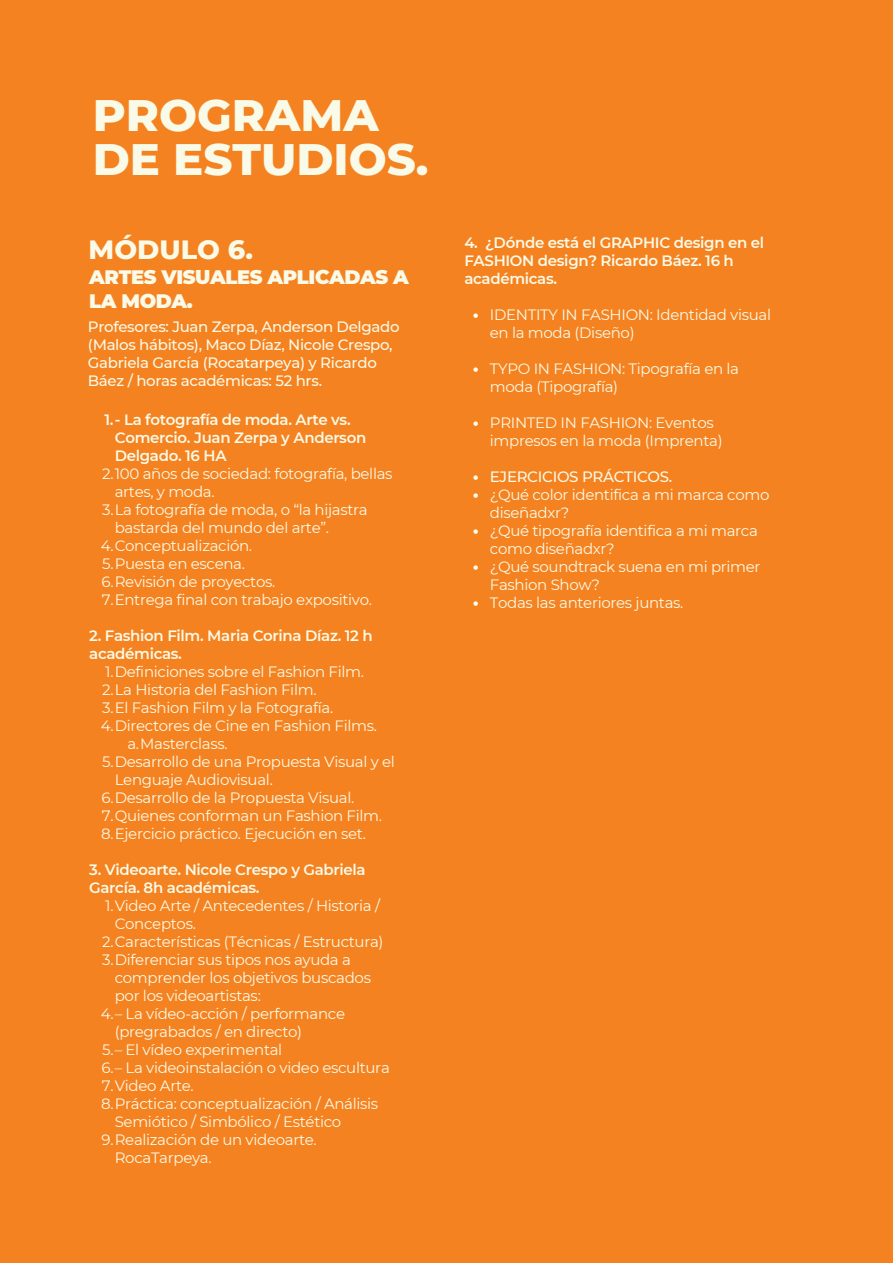
<style>
.page{position:relative;width:893px;height:1264px;background:#fff}
.page>*{position:absolute;margin:0;border:0;box-sizing:border-box;transform-origin:0 0}
.t1{font:800 45px/43.8px "Montserrat";color:#f9fae7}
.t2{font:800 27px "Montserrat";color:#f9fae7}
.t3{font:900 19.5px/23.5px "Montserrat";letter-spacing:-.02em;color:#f9fae7}
.t4{font:15px/18px "Montserrat";letter-spacing:-.02em;color:#f9fae7}
.t5{font:600 15px/18px "Montserrat";letter-spacing:-.02em;color:#f9fae7}
.t6{font:500 15px/18px "Montserrat";letter-spacing:-.02em;color:#f9fae7}
</style>
<div class="page">
<div style="left:0;top:0;width:892px;height:1262px;background:#f58220"></div>
<svg style="left:473px;top:313px;width:5px;height:5px"></svg>
<svg style="left:473px;top:367px;width:5px;height:5px"></svg>
<svg style="left:473px;top:421px;width:5px;height:5px"></svg>
<svg style="left:473px;top:475px;width:5px;height:5px"></svg>
<svg style="left:473px;top:493px;width:5px;height:5px"></svg>
<svg style="left:473px;top:529px;width:5px;height:5px"></svg>
<svg style="left:473px;top:565px;width:5px;height:5px"></svg>
<svg style="left:473px;top:601px;width:5px;height:5px"></svg>
<p class="t1" style="left:93px;top:93px;width:337px">PROGRAMA<br>DE ESTUDIOS.</p>
<p class="t2" style="left:89px;top:233px;width:166px">MÓDULO 6.</p>
<p class="t3" style="left:89px;top:265px;width:321px">ARTES VISUALES APLICADAS A<br>LA MODA.</p>
<p class="t6" style="left:88px;top:318px;width:313px">Profesores: Juan Zerpa, Anderson Delgado (Malos hábitos), Maco Díaz, Nicole Crespo, Gabriela García (Rocatarpeya) y Ricardo Báez / horas académicas: 52 hrs.</p>
<p class="t4" style="left:490px;top:306px;width:283px">IDENTITY IN FASHION: Identidad visual en la moda (Diseño)</p>
<p class="t5" style="left:464px;top:234px;width:301px">4. ¿Dónde está el GRAPHIC design en el<br>FASHION design? Ricardo Báez. 16 h académicas.</p>
<p class="t4" style="left:490px;top:360px;width:251px">TYPO IN FASHION: Tipografía en la moda (Tipografía)</p>
<p class="t4" style="left:490px;top:414px;width:234px">PRINTED IN FASHION: Eventos impresos en la moda (Imprenta)</p>
<p class="t6" style="left:490px;top:468px;width:184px">EJERCICIOS PRÁCTICOS.</p>
<p class="t4" style="left:490px;top:485px;width:281px">¿Qué color identifica a mi marca como diseñadxr?</p>
<p class="t4" style="left:490px;top:521px;width:269px">¿Qué tipografía identifica a mi marca como diseñadxr?</p>
<p class="t4" style="left:490px;top:557px;width:272px">¿Qué soundtrack suena en mi primer<br>Fashion Show?</p>
<p class="t4" style="left:490px;top:593px;width:195px">Todas las anteriores juntas.</p>
<p class="t5" style="left:115px;top:410px;width:253px;text-indent:-10px">1.- La fotografía de moda. Arte vs.<br>Comercio. Juan Zerpa y Anderson<br>Delgado. 16 HA</p>
<p class="t4" style="left:115px;top:464px;width:279px;text-indent:-13px">2.100 años de sociedad: fotografía, bellas artes, y moda.</p>
<p class="t4" style="left:115px;top:500px;width:254px;text-indent:-12px">3.La fotografía de moda, o “la hijastra bastarda del mundo del arte”.</p>
<p class="t4" style="left:101px;top:536px;width:153px">4.Conceptualización.</p>
<p class="t4" style="left:102px;top:554px;width:144px">5.Puesta en escena.</p>
<p class="t4" style="left:102px;top:572px;width:175px">6.Revisión de proyectos.</p>
<p class="t4" style="left:102px;top:590px;width:271px">7.Entrega final con trabajo expositivo.</p>
<p class="t5" style="left:89px;top:626px;width:285px">2. Fashion Film. Maria Corina Díaz. 12 h académicas.</p>
<p class="t4" style="left:105px;top:662px;width:260px">1.Definiciones sobre el Fashion Film.</p>
<p class="t4" style="left:102px;top:680px;width:216px">2.La Historia del Fashion Film.</p>
<p class="t4" style="left:102px;top:698px;width:232px">3.El Fashion Film y la Fotografía.</p>
<p class="t4" style="left:101px;top:716px;width:277px">4.Directores de Cine en Fashion Films.</p>
<p class="t4" style="left:127px;top:734px;width:102px">a.Masterclass.</p>
<p class="t4" style="left:115px;top:752px;width:281px;text-indent:-12px">5.Desarrollo de una Propuesta Visual y el<br>Lenguaje Audiovisual.</p>
<p class="t4" style="left:102px;top:788px;width:254px">6.Desarrollo de la Propuesta Visual.</p>
<p class="t4" style="left:102px;top:806px;width:281px">7.Quienes conforman un Fashion Film.</p>
<p class="t4" style="left:101px;top:824px;width:266px">8.Ejercicio práctico. Ejecución en set.</p>
<p class="t5" style="left:89px;top:860px;width:278px">3. Videoarte. Nicole Crespo y Gabriela<br>García. 8h académicas.</p>
<p class="t4" style="left:115px;top:896px;width:267px;text-indent:-9px">1.Video Arte / Antecedentes / Historia /<br>Conceptos.</p>
<p class="t4" style="left:102px;top:932px;width:283px">2.Características (Técnicas / Estructura)</p>
<p class="t4" style="left:115px;top:950px;width:258px;text-indent:-12px">3.Diferenciar sus tipos nos ayuda a comprender los objetivos buscados por los videoartistas:</p>
<p class="t4" style="left:115px;top:1004px;width:232px;text-indent:-14px">4.– La vídeo-acción / performance (pregrabados / en directo)</p>
<p class="t4" style="left:102px;top:1040px;width:181px">5.– El vídeo experimental</p>
<p class="t4" style="left:102px;top:1058px;width:290px">6.– La videoinstalación o video escultura</p>
<p class="t4" style="left:102px;top:1076px;width:93px">7.Video Arte.</p>
<p class="t4" style="left:115px;top:1094px;width:265px;text-indent:-14px">8.Práctica: conceptualización / Análisis<br>Semiótico / Simbólico / Estético</p>
<p class="t4" style="left:115px;top:1130px;width:203px;text-indent:-13px">9.Realización de un videoarte.<br>RocaTarpeya.</p>
</div>
